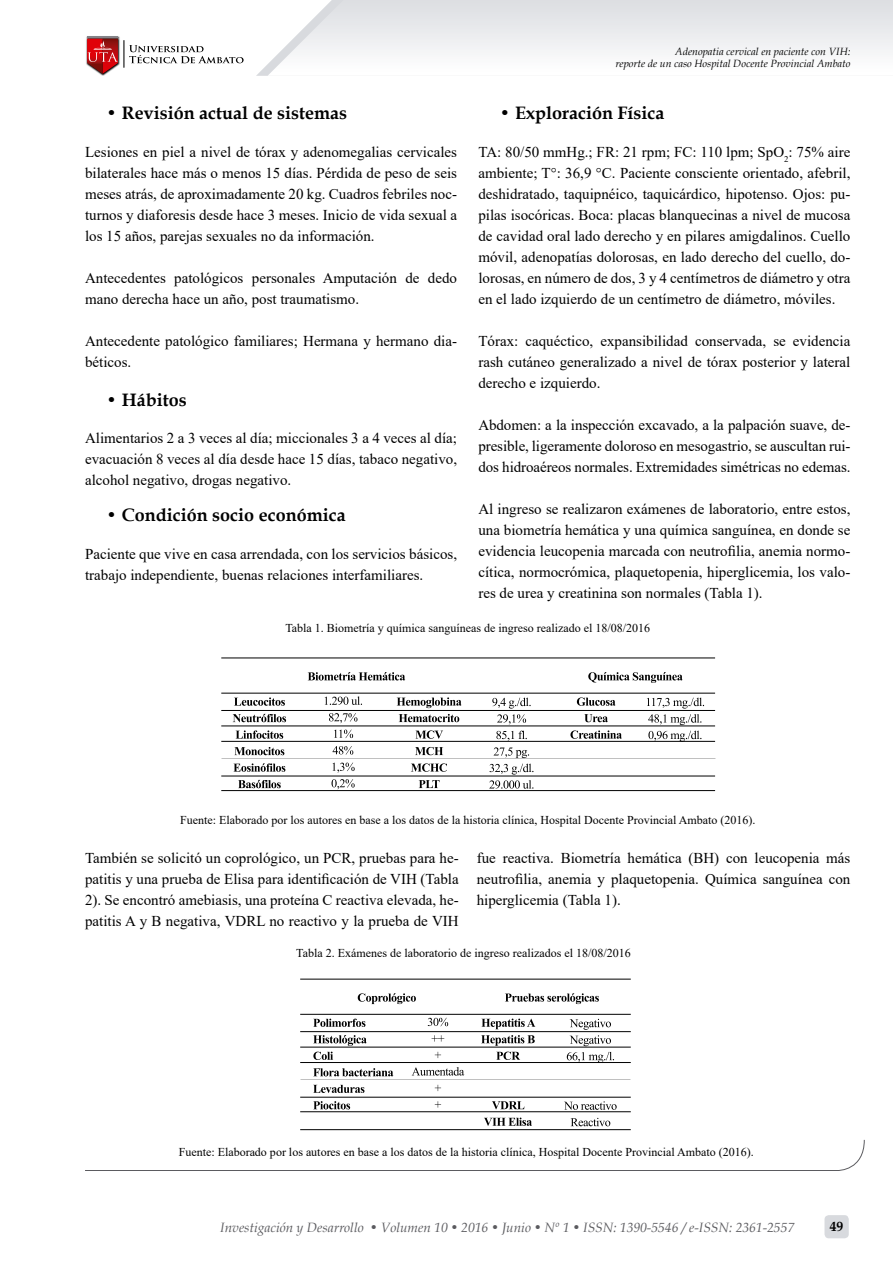
<style>
.page{position:relative;width:893px;height:1263px;background:#fff}
.page>*{position:absolute;margin:0;border:0;box-sizing:border-box;transform-origin:0 0}
.t1{font:700 18px "Book Antiqua";color:#000}
.t2{font:15px/21px "Times New Roman";color:#000;text-align:justify}
.t3{font:italic 13.5px "Book Antiqua";color:#5b5b5f}
.t4{font:700 13.5px "Book Antiqua";color:#000}
.t5{font:12px "Times New Roman";color:#000}
.t6{font:italic 10.5px/12.6px "Book Antiqua";color:#000;text-align:right}
</style>
<div class="page">
<svg style="left:268px;top:0;width:625px;height:75px"></svg>
<img style="left:86px;top:36px;width:34px;height:40px">
<svg style="left:87px;top:39px;width:31px;height:35px"></svg>
<hr style="left:87px;top:37px;width:31px;height:1px;background:#848388">
<svg style="left:124px;top:40px;width:120px;height:27px"></svg>
<div style="left:824px;top:1215px;width:25px;height:23px;background:#d8dade;border-radius:4px"></div>
<svg style="left:85px;top:1139px;width:780px;height:32px"></svg>
<hr style="left:221px;top:693px;width:494px;height:1px;background:#000">
<hr style="left:221px;top:658px;width:494px;height:1px;background:#000">
<hr style="left:221px;top:710px;width:494px;height:1px;background:#000">
<hr style="left:221px;top:726px;width:494px;height:1px;background:#000">
<hr style="left:221px;top:741px;width:494px;height:1px;background:#000">
<hr style="left:221px;top:776px;width:494px;height:1px;background:#000">
<hr style="left:221px;top:790px;width:494px;height:1px;background:#000">
<svg style="left:234px;top:697px;width:51px;height:9px"></svg>
<svg style="left:233px;top:714px;width:53px;height:8px"></svg>
<svg style="left:236px;top:730px;width:47px;height:9px"></svg>
<svg style="left:234px;top:747px;width:50px;height:8px"></svg>
<svg style="left:233px;top:763px;width:52px;height:9px"></svg>
<svg style="left:238px;top:780px;width:43px;height:8px"></svg>
<svg style="left:325px;top:696px;width:37px;height:9px"></svg>
<svg style="left:329px;top:713px;width:28px;height:10px"></svg>
<svg style="left:334px;top:730px;width:19px;height:8px"></svg>
<svg style="left:333px;top:746px;width:20px;height:8px"></svg>
<svg style="left:332px;top:763px;width:23px;height:10px"></svg>
<svg style="left:331px;top:779px;width:24px;height:10px"></svg>
<svg style="left:397px;top:697px;width:65px;height:11px"></svg>
<svg style="left:399px;top:714px;width:60px;height:8px"></svg>
<svg style="left:415px;top:730px;width:28px;height:9px"></svg>
<svg style="left:415px;top:747px;width:28px;height:8px"></svg>
<svg style="left:411px;top:763px;width:36px;height:9px"></svg>
<svg style="left:419px;top:780px;width:21px;height:8px"></svg>
<svg style="left:492px;top:698px;width:39px;height:10px"></svg>
<svg style="left:497px;top:714px;width:29px;height:10px"></svg>
<svg style="left:496px;top:731px;width:31px;height:10px"></svg>
<svg style="left:494px;top:747px;width:35px;height:11px"></svg>
<svg style="left:489px;top:764px;width:44px;height:10px"></svg>
<svg style="left:489px;top:780px;width:44px;height:9px"></svg>
<svg style="left:577px;top:697px;width:38px;height:9px"></svg>
<svg style="left:584px;top:714px;width:24px;height:8px"></svg>
<svg style="left:570px;top:730px;width:52px;height:9px"></svg>
<svg style="left:647px;top:698px;width:57px;height:10px"></svg>
<svg style="left:648px;top:714px;width:53px;height:11px"></svg>
<svg style="left:648px;top:731px;width:53px;height:10px"></svg>
<svg style="left:588px;top:672px;width:95px;height:11px"></svg>
<svg style="left:308px;top:672px;width:97px;height:8px"></svg>
<hr style="left:300px;top:1014px;width:331px;height:1px;background:#000">
<hr style="left:300px;top:979px;width:331px;height:1px;background:#000">
<hr style="left:300px;top:1031px;width:331px;height:1px;background:#000">
<hr style="left:300px;top:1047px;width:331px;height:1px;background:#000">
<hr style="left:300px;top:1062px;width:331px;height:1px;background:#000">
<hr style="left:300px;top:1097px;width:331px;height:1px;background:#000">
<hr style="left:300px;top:1111px;width:331px;height:1px;background:#000">
<hr style="left:300px;top:1129px;width:331px;height:1px;background:#000">
<svg style="left:313px;top:1019px;width:52px;height:8px"></svg>
<svg style="left:313px;top:1035px;width:54px;height:11px"></svg>
<svg style="left:313px;top:1052px;width:20px;height:8px"></svg>
<svg style="left:313px;top:1068px;width:80px;height:8px"></svg>
<svg style="left:313px;top:1085px;width:51px;height:8px"></svg>
<svg style="left:313px;top:1101px;width:37px;height:8px"></svg>
<svg style="left:428px;top:1018px;width:20px;height:8px"></svg>
<svg style="left:432px;top:1035px;width:12px;height:6px"></svg>
<svg style="left:435px;top:1052px;width:6px;height:6px"></svg>
<svg style="left:412px;top:1067px;width:52px;height:8px"></svg>
<svg style="left:435px;top:1085px;width:6px;height:6px"></svg>
<svg style="left:435px;top:1101px;width:6px;height:6px"></svg>
<svg style="left:481px;top:1018px;width:54px;height:11px"></svg>
<svg style="left:481px;top:1035px;width:54px;height:25px"></svg>
<svg style="left:492px;top:1101px;width:32px;height:8px"></svg>
<svg style="left:484px;top:1117px;width:48px;height:9px"></svg>
<svg style="left:570px;top:1019px;width:41px;height:27px"></svg>
<svg style="left:567px;top:1052px;width:47px;height:10px"></svg>
<svg style="left:564px;top:1101px;width:53px;height:9px"></svg>
<svg style="left:571px;top:1118px;width:39px;height:8px"></svg>
<svg style="left:505px;top:993px;width:94px;height:11px"></svg>
<svg style="left:358px;top:993px;width:58px;height:11px"></svg>
<p class="t6" style="left:615px;top:45px;width:236px">Adenopatia cervical en paciente con VIH:<br>reporte de un caso Hospital Docente Provincial Ambato</p>
<p class="t1" style="left:106px;top:101px;width:242px">• Revisión actual de sistemas</p>
<p class="t2" style="left:85px;top:141px;width:374px">Lesiones en piel a nivel de tórax y adenomegalias cervicales bilaterales hace más o menos 15 días. Pérdida de peso de seis meses atrás, de aproximadamente 20 kg. Cuadros febriles noc&shy;turnos y diaforesis desde hace 3 meses. Inicio de vida sexual a los 15 años, parejas sexuales no da información.</p>
<p class="t2" style="left:85px;top:267px;width:374px">Antecedentes patológicos personales Amputación de dedo mano derecha hace un año, post traumatismo.</p>
<p class="t2" style="left:85px;top:330px;width:374px">Antecedente patológico familiares; Hermana y hermano dia&shy;béticos.</p>
<p class="t1" style="left:106px;top:387px;width:82px">• Hábitos</p>
<p class="t2" style="left:85px;top:427px;width:374px">Alimentarios 2 a 3 veces al día; miccionales 3 a 4 veces al día; evacuación 8 veces al día desde hace 15 días, tabaco negativo, alcohol negativo, drogas negativo.</p>
<p class="t1" style="left:106px;top:503px;width:241px">• Condición socio económica</p>
<p class="t2" style="left:85px;top:543px;width:374px">Paciente que vive en casa arrendada, con los servicios básicos, trabajo independiente, buenas relaciones interfamiliares.</p>
<p class="t1" style="left:500px;top:101px;width:166px">• Exploración Física</p>
<p class="t2" style="left:478px;top:141px;width:374px">TA: 80/50 mmHg.; FR: 21 rpm; FC: 110 lpm; SpO<sub>2</sub>: 75% aire ambiente; T°: 36,9 °C. Paciente consciente orientado, afebril, deshidratado, taquipnéico, taquicárdico, hipotenso. Ojos: pu&shy;pilas isocóricas. Boca: placas blanquecinas a nivel de mucosa de cavidad oral lado derecho y en pilares amigdalinos. Cuello móvil, adenopatías dolorosas, en lado derecho del cuello, do&shy;lorosas, en número de dos, 3 y 4 centímetros de diámetro y otra en el lado izquierdo de un centímetro de diámetro, móviles.</p>
<p class="t2" style="left:478px;top:330px;width:374px">Tórax: caquéctico, expansibilidad conservada, se evidencia rash cutáneo generalizado a nivel de tórax posterior y lateral derecho e izquierdo.</p>
<p class="t2" style="left:478px;top:414px;width:374px">Abdomen: a la inspección excavado, a la palpación suave, de&shy;presible, ligeramente doloroso en mesogastrio, se auscultan rui&shy;dos hidroaéreos normales. Extremidades simétricas no edemas.</p>
<p class="t2" style="left:478px;top:498px;width:374px">Al ingreso se realizaron exámenes de laboratorio, entre estos, una biometría hemática y una química sanguínea, en donde se evidencia leucopenia marcada con neutrofilia, anemia normo&shy;cítica, normocrómica, plaquetopenia, hiperglicemia, los valo&shy;res de urea y creatinina son normales (Tabla 1).</p>
<p class="t5" style="left:285px;top:620px;width:366px">Tabla 1. Biometría y química sanguíneas de ingreso realizado el 18/08/2016</p>
<p class="t5" style="left:180px;top:812px;width:577px">Fuente: Elaborado por los autores en base a los datos de la historia clínica, Hospital Docente Provincial Ambato (2016).</p>
<p class="t2" style="left:85px;top:847px;width:375px">También se solicitó un coprológico, un PCR, pruebas para he&shy;patitis y una prueba de Elisa para identificación de VIH (Tabla 2). Se encontró amebiasis, una proteína C reactiva elevada, he&shy;patitis A y B negativa, VDRL no reactivo y la prueba de VIH</p>
<p class="t2" style="left:477px;top:847px;width:375px">fue reactiva. Biometría hemática (BH) con leucopenia más neutrofilia, anemia y plaquetopenia. Química sanguínea con hiperglicemia (Tabla 1).</p>
<p class="t5" style="left:296px;top:945px;width:336px">Tabla 2. Exámenes de laboratorio de ingreso realizados el 18/08/2016</p>
<p class="t5" style="left:179px;top:1143px;width:577px">Fuente: Elaborado por los autores en base a los datos de la historia clínica, Hospital Docente Provincial Ambato (2016).</p>
<p class="t3" style="left:220px;top:1217px;width:575px">Investigación y Desarrollo • Volumen 10 • 2016 • Junio • Nº 1 • ISSN: 1390-5546 / e-ISSN: 2361-2557</p>
<p class="t4" style="left:830px;top:1217px;width:15px">49</p>
</div>
